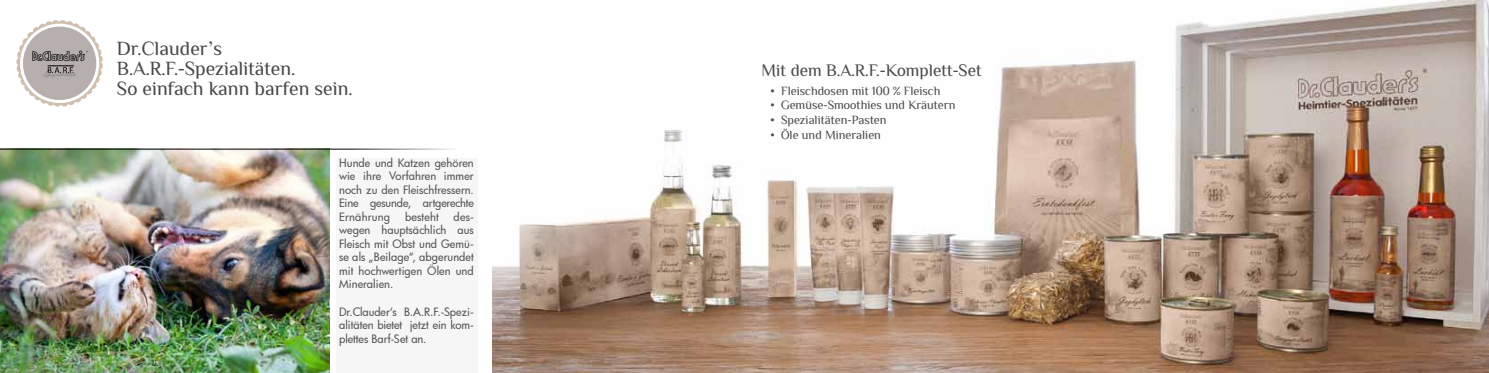
<style>
.page{position:relative;width:1489px;height:373px;background:#fff}
.page>*{position:absolute;margin:0;border:0;box-sizing:border-box;transform-origin:0 0}
.t1{font:20px/20px "Philosopher";color:#494948}
.t2{font:17.5px "Philosopher";color:#494948}
.t3{font:12.5px "Philosopher";color:#494948}
.t4{font:500 11.25px/13.5px "Futura";color:#565656;text-align:justify}
</style>
<div class="page">
<img style="left:0;top:150px;width:330px;height:222px">
<svg style="left:16px;top:20px;width:87px;height:87px"></svg>
<img style="left:493px;top:0;width:995px;height:372px">
<div style="left:335px;top:158px;width:142px;height:214px;background:#f6f6f6"></div>
<hr style="left:0;top:149px;width:494px;height:1px;background:#000">
<h1 class="t1" style="left:117px;top:38px;width:237px">Dr.Clauder’s<br>B.A.R.F.-Spezialitäten.<br>So einfach kann barfen sein.</h1>
<p class="t4" style="left:339px;top:155px;width:136px">Hunde und Katzen gehören wie ihre Vorfahren immer noch zu den Fleischfressern.<br>Eine gesunde, artgerechte Ernährung</p>
<p class="t4" style="left:339px;top:209px;width:136px;text-indent:114px">des&shy;wegen hauptsächlich aus Fleisch mit Obst und Gemü&shy;se als „Beilage“, abgerundet mit hochwertigen Ölen und Mineralien.</p>
<p class="t4" style="left:339px;top:304px;width:136px">Dr.Clauder‘s B.A.R.F.-Spezi&shy;alitäten bietet jetzt ein kom&shy;plettes Barf-Set an.</p>
<p class="t4" style="left:405px;top:209px;width:35px">besteht</p>
<h2 class="t2" style="left:761px;top:61px;width:222px">Mit dem B.A.R.F.-Komplett-Set</h2>
<p class="t3" style="left:770px;top:84px;width:171px">• Fleischdosen mit 100 % Fleisch</p>
<p class="t3" style="left:770px;top:98px;width:186px">• Gemüse-Smoothies und Kräutern</p>
<p class="t3" style="left:770px;top:113px;width:118px">• Spezialitäten-Pasten</p>
<p class="t3" style="left:770px;top:128px;width:112px">• Öle und Mineralien</p>
</div>
